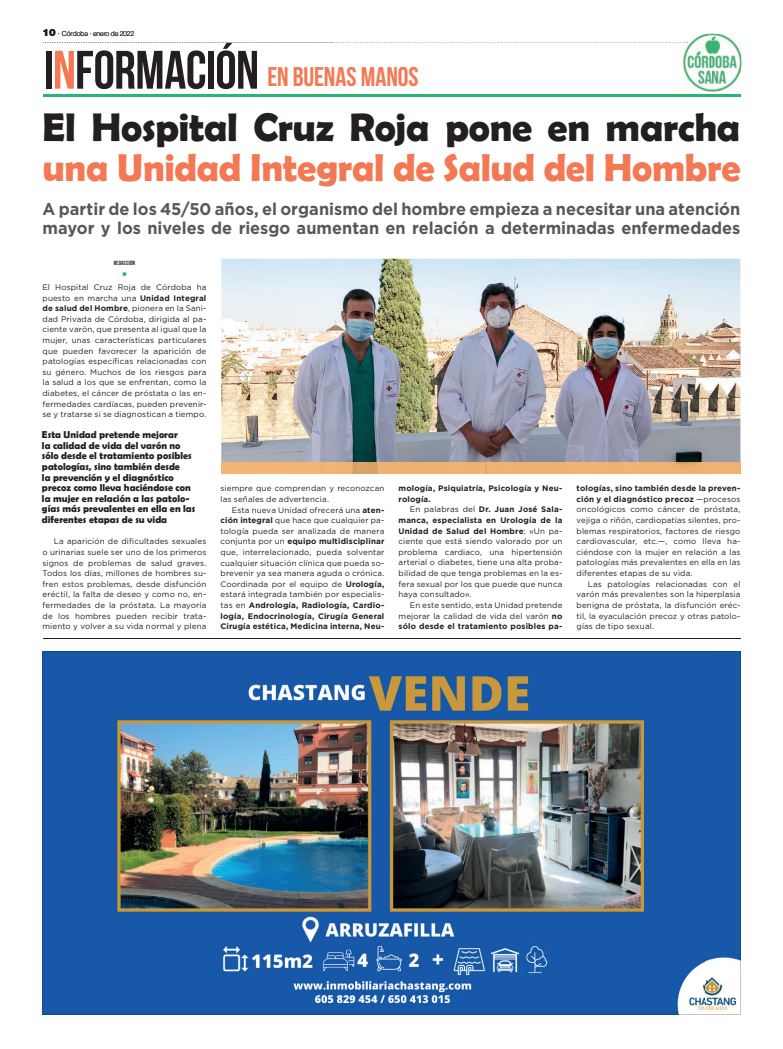
<style>
.page{position:relative;width:783px;height:1049px;background:#fff}
.page>*{position:absolute;margin:0;border:0;box-sizing:border-box;transform-origin:0 0}
.t1{font:700 40px "Berlin Sans FB Demi";letter-spacing:-.01em;color:#231f20}
.t2{font:700 39px "Berlin Sans FB Demi";letter-spacing:-.01em;color:#f37853}
.t3{font:27px "Bebas Neue";letter-spacing:-.005em;color:#f37853}
.t4{font:700 17px/19px "Gotham";color:#57585a;scale:.96 1}
.t5{font:14px "Bebas Neue";color:#2bb572}
.t6{font:700 10px/10.6px "Berlin Sans FB Demi";color:#231f20}
.t7{font:8px/10.6px "Gotham";letter-spacing:.015em;color:#231f20;text-align:justify}
.t8{font:700 8px/10.6px "Gotham";letter-spacing:.02em;color:#231f20}
.t9{font:300 7px "Helvetica Neue";letter-spacing:-.02em;color:#231f20}
.t10{font:700 6px "Bebas Neue";letter-spacing:.025em;color:#231f20}
.s1{font-weight:900;font-size:10px}
.s2{font-size:54px;color:#231f20}
.s3{font-size:54px}
.s4{font-weight:700}
</style>
<div class="page">
<hr style="left:43px;top:638px;width:697px;height:1px;background:#231f20">
<img style="left:42px;top:651px;width:698px;height:363px">
<img style="left:683px;top:34px;width:58px;height:58px">
<svg style="left:43px;top:42px;width:644px;height:1px"></svg>
<hr style="left:43px;top:95px;width:697px;height:2px;background:#2bb572">
<img style="left:221px;top:259px;width:519px;height:204px">
<div style="left:221px;top:463px;width:519px;height:10px;background:#f1b271"></div>
<p class="t9" style="left:43px;top:31px;width:93px"><span class="s1">10</span> · Córdoba · enero de 2022</p>
<h3 class="t3" style="left:44px;top:61px;width:376px"><span class="s2">I</span><span class="s3">N</span><span class="s2">FORMACIÓN</span> EN BUENAS MANOS</h3>
<h1 class="t1" style="left:43px;top:104px;width:699px">El Hospital Cruz Roja pone en marcha</h1>
<h2 class="t2" style="left:43px;top:145px;width:699px">una Unidad Integral de Salud del Hombre</h2>
<h3 class="t4" style="left:43px;top:200px;width:728px">A partir de los 45/50 años, el organismo del hombre empieza a necesitar una atención mayor y los niveles de riesgo aumentan en relación a determinadas enfermedades</h3>
<p class="t10" style="left:114px;top:260px;width:23px">REDACCIÓN</p>
<h3 class="t5" style="left:122px;top:266px;width:7px">•</h3>
<p class="t7" style="left:43px;top:282px;width:165px">El Hospital Cruz Roja de Córdoba ha puesto en marcha una <span class="s4">Unidad Integral de salud del Hombre</span>, pionera en la Sani&shy;dad Privada de Córdoba, dirigida al pa&shy;ciente varón, que presenta al igual que la mujer, unas características particulares que pueden favorecer la aparición de patologías específicas relacionadas con su género. Muchos de los riesgos para la salud a los que se enfrentan, como la diabetes, el cáncer de próstata o las en&shy;fermedades cardíacas, pueden prevenir&shy;se y tratarse si se diagnostican a tiempo.</p>
<p class="t6" style="left:42px;top:429px;width:155px">Esta Unidad pretende mejorar<br>la calidad de vida del varón no sólo desde el tratamiento posibles patologías, sino también desde<br>la prevención y el diagnóstico precoz como lleva haciéndose con la mujer en relación a las patolo&shy;gías más prevalentes en ella en las diferentes etapas de su vida</p>
<p class="t7" style="left:43px;top:537px;width:165px;text-indent:11px">La aparición de dificultades sexuales o urinarias suele ser uno de los primeros signos de problemas de salud graves.<br>Todos los días, millones de hombres su&shy;fren estos problemas, desde disfunción eréctil, la falta de deseo y como no, en&shy;fermedades de la próstata. La mayoría de los hombres pueden recibir trata&shy;miento y volver a su vida normal y plena</p>
<p class="t7" style="left:220px;top:484px;width:165px">siempre que comprendan y reconozcan las señales de advertencia.</p>
<p class="t7" style="left:220px;top:505px;width:165px;text-indent:11px">Esta nueva Unidad ofrecerá una <span class="s4">aten&shy;ción integral</span> que hace que cualquier pa&shy;tología pueda ser analizada de manera conjunta por un <span class="s4">equipo multidisciplinar </span>que, interrelacionado, pueda solventar cualquier situación clínica que pueda so&shy;brevenir ya sea manera aguda o crónica.<br>Coordinada por el equipo de <span class="s4">Urología, </span>estará integrada también por especialis&shy;tas en <span class="s4">Andrología, Radiología, Cardio&shy;logía, Endocrinología, Cirugía General Cirugía estética, Medicina interna, Neu-</span></p>
<p class="t8" style="left:398px;top:484px;width:165px">mología, Psiquiatría, Psicología y Neu&shy;rología.</p>
<p class="t7" style="left:398px;top:505px;width:165px;text-indent:11px">En palabras del <span class="s4">Dr. Juan José Sala&shy;manca, especialista en Urología de la Unidad de Salud del Hombre</span>: «Un pa&shy;ciente que está siendo valorado por un problema cardiaco, una hipertensión arterial o diabetes, tiene una alta proba&shy;bilidad de que tenga problemas en la es&shy;fera sexual por los que puede que nunca haya consultado».</p>
<p class="t7" style="left:398px;top:600px;width:165px;text-indent:11px">En este sentido, esta Unidad pretende mejorar la calidad de vida del varón <span class="s4">no sólo desde el tratamiento posibles pa-</span></p>
<p class="t7" style="left:576px;top:484px;width:165px"><span class="s4">tologías, sino también desde la preven&shy;ción y el diagnóstico precoz</span> —procesos oncológicos como cáncer de próstata, vejiga o riñón, cardiopatías silentes, pro&shy;blemas respiratorios, factores de riesgo cardiovascular, etc.—, como lleva ha&shy;ciéndose con la mujer en relación a las patologías más prevalentes en ella en las diferentes etapas de su vida.</p>
<p class="t7" style="left:576px;top:579px;width:165px;text-indent:11px">Las patologías relacionadas con el varón más prevalentes son la hiperplasia benigna de próstata, la disfunción eréc&shy;til, la eyaculación precoz y otras patolo&shy;gías de tipo sexual.</p>
</div>
